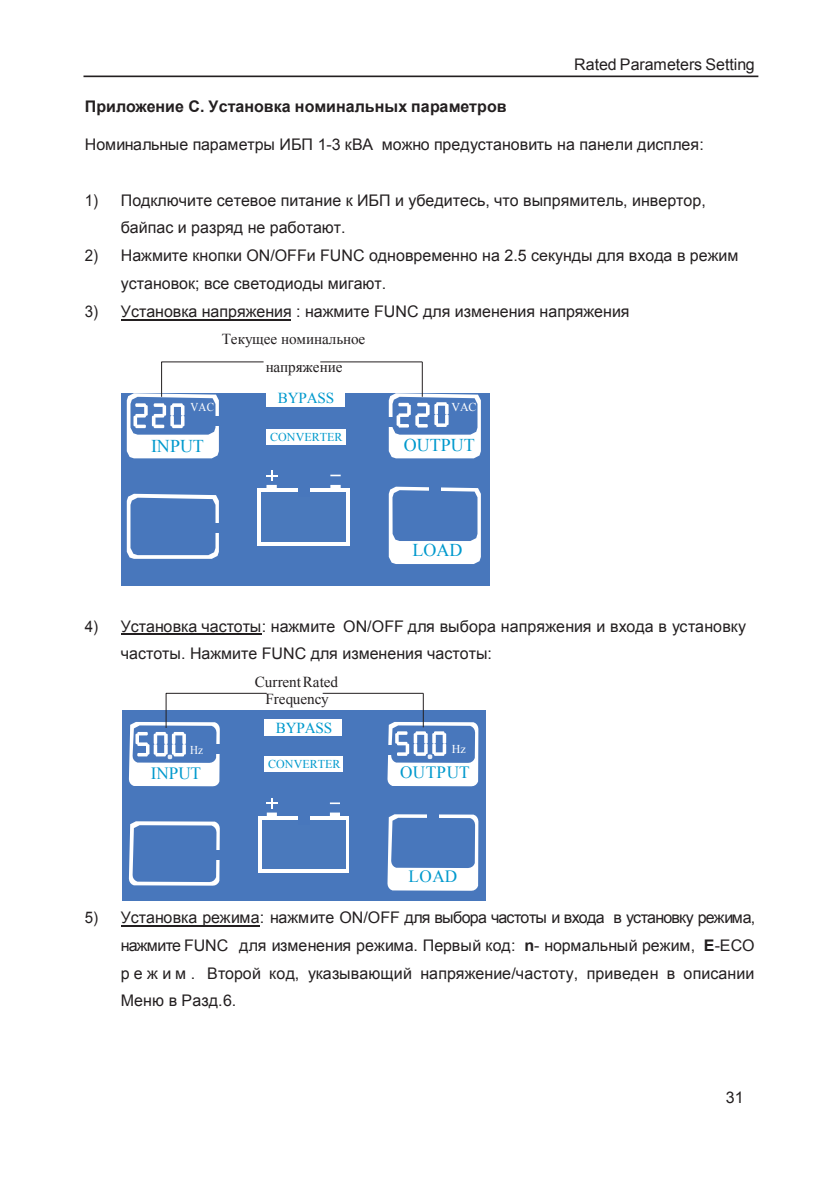
<style>
.page{position:relative;width:840px;height:1192px;background:#fff}
.page>*{position:absolute;margin:0;border:0;box-sizing:border-box;transform-origin:0 0}
.t1{font:18px "Times New Roman";letter-spacing:-.005em;color:#0099cd}
.t2{font:17.2px "Times New Roman";letter-spacing:.01em;color:#0099cd}
.t3{font:16px/27.6px "Arial";color:#231f20;scale:.94 1}
.t4{font:16px "Arial";color:#231f20}
.t5{font:700 16px "Arial";letter-spacing:-.005em;color:#231f20}
.t6{font:15.2px/28px "Times New Roman";letter-spacing:-.005em;color:#231f20}
.t7{font:15.2px "Times New Roman";letter-spacing:-.01em;color:#0099cd}
.t8{font:12px "Times New Roman";letter-spacing:.005em;color:#0099cd}
.t9{font:12px "Times New Roman";letter-spacing:.005em;color:#fff;scale:.92 1}
.t10{font:12px "Times New Roman";letter-spacing:.005em;color:#fff}
.s1{font-weight:700}
</style>
<div class="page">
<div style="left:121px;top:393px;width:368px;height:192px;background:#4877bc"></div>
<svg style="left:389px;top:486px;width:92px;height:78px"></svg>
<svg style="left:127px;top:493px;width:92px;height:65px"></svg>
<div style="left:258px;top:488px;width:92px;height:58px;background:#fff"></div>
<div style="left:261px;top:493px;width:85px;height:49px;background:#4a79bc"></div>
<svg style="left:266px;top:470px;width:11px;height:11px"></svg>
<svg style="left:330px;top:474px;width:11px;height:2px"></svg>
<hr style="left:266px;top:485px;width:11px;height:4px;background:#fff">
<hr style="left:330px;top:485px;width:11px;height:4px;background:#fff">
<div style="left:429px;top:482px;width:12px;height:10px;background:#4877bc"></div>
<div style="left:298px;top:487px;width:12px;height:10px;background:#4877bc"></div>
<div style="left:212px;top:522px;width:11px;height:10px;background:#4877bc"></div>
<svg style="left:389px;top:393px;width:92px;height:65px"></svg>
<hr style="left:422px;top:362px;width:1px;height:35px;background:#231f20">
<svg style="left:127px;top:361px;width:137px;height:97px"></svg>
<hr style="left:320px;top:361px;width:102px;height:1px;background:#231f20">
<div style="left:122px;top:710px;width:363px;height:190px;background:#4877bc"></div>
<svg style="left:388px;top:721px;width:90px;height:65px"></svg>
<svg style="left:388px;top:814px;width:90px;height:76px"></svg>
<svg style="left:129px;top:821px;width:91px;height:64px"></svg>
<div style="left:258px;top:816px;width:91px;height:56px;background:#fff"></div>
<div style="left:262px;top:820px;width:84px;height:48px;background:#4a79bc"></div>
<svg style="left:266px;top:798px;width:11px;height:10px"></svg>
<svg style="left:330px;top:802px;width:10px;height:2px"></svg>
<div style="left:267px;top:812px;width:10px;height:5px;background:#fff"></div>
<div style="left:330px;top:812px;width:10px;height:5px;background:#fff"></div>
<div style="left:380px;top:745px;width:12px;height:9px;background:#4877bc"></div>
<div style="left:428px;top:809px;width:11px;height:10px;background:#4877bc"></div>
<div style="left:298px;top:814px;width:11px;height:10px;background:#4877bc"></div>
<div style="left:213px;top:849px;width:11px;height:10px;background:#4877bc"></div>
<svg style="left:129px;top:692px;width:138px;height:94px"></svg>
<hr style="left:323px;top:693px;width:100px;height:1px;background:#231f20">
<hr style="left:423px;top:693px;width:1px;height:34px;background:#231f20">
<div style="left:264px;top:756px;width:79px;height:15px;background:#fff"></div>
<hr style="left:121px;top:319px;width:170px;height:1px;background:#231f20">
<hr style="left:121px;top:633px;width:141px;height:1px;background:#231f20">
<hr style="left:121px;top:924px;width:139px;height:1px;background:#231f20">
<hr style="left:84px;top:75px;width:674px;height:2px;background:#231f20">
<div style="left:265px;top:719px;width:77px;height:17px;background:#fff"></div>
<div style="left:267px;top:389px;width:78px;height:17px;background:#fff"></div>
<div style="left:266px;top:429px;width:80px;height:16px;background:#fff"></div>
<p class="t4" style="left:574px;top:54px;width:182px">Rated Parameters Setting</p>
<p class="t5" style="left:85px;top:96px;width:423px">Приложение С. Установка номинальных параметров</p>
<p class="t4" style="left:85px;top:134px;width:621px">Номинальные параметры ИБП 1-3 кВА можно предустановить на панели дисплея:</p>
<p class="t3" style="left:121px;top:186px;width:624px;text-indent:-36px">1) Подключите сетевое питание к ИБП и убедитесь, что выпрямитель, инвертор, байпас и разряд не работают.</p>
<p class="t3" style="left:121px;top:242px;width:659px;text-indent:-36px">2) Нажмите кнопки ON/OFFи FUNC одновременно на 2.5 секунды для входа в режим установок; все светодиоды мигают.</p>
<p class="t3" style="left:85px;top:297px;width:581px">3) Установка напряжения : нажмите FUNC для изменения напряжения</p>
<p class="t6" style="left:266px;top:324px;width:101px;text-indent:-44px">Текущее номинальное напряжение</p>
<p class="t9" style="left:190px;top:399px;width:27px">VAC</p>
<p class="t1" style="left:151px;top:433px;width:54px">INPUT</p>
<p class="t7" style="left:278px;top:388px;width:58px">BYPASS</p>
<p class="t8" style="left:270px;top:428px;width:74px">CONVERTER</p>
<p class="t10" style="left:451px;top:398px;width:27px">VAC</p>
<p class="t1" style="left:404px;top:432px;width:72px">OUTPUT</p>
<p class="t1" style="left:413px;top:538px;width:51px">LOAD</p>
<p class="t3" style="left:121px;top:612px;width:667px;text-indent:-36px">4) Установка частоты: нажмите ON/OFF для выбора напряжения и входа в установку частоты. Нажмите FUNC для изменения частоты:</p>
<p class="t6" style="left:255px;top:672px;width:85px;line-height:17.6px;text-align:center">Current Rated<br>Frequency</p>
<p class="t9" style="left:190px;top:741px;width:16px">Hz</p>
<p class="t10" style="left:452px;top:740px;width:16px">Hz</p>
<p class="t2" style="left:151px;top:761px;width:52px">INPUT</p>
<p class="t2" style="left:400px;top:760px;width:71px">OUTPUT</p>
<p class="t7" style="left:276px;top:717px;width:58px">BYPASS</p>
<p class="t8" style="left:268px;top:755px;width:74px">CONVERTER</p>
<p class="t2" style="left:409px;top:864px;width:50px">LOAD</p>
<p class="t3" style="left:121px;top:903px;width:676px;text-align:justify;text-indent:-36px">5) Установка режима: нажмите ON/OFF для выбора частоты и входа в установку режима, нажмите FUNC для изменения режима. Первый код: <span class="s1">n</span>- нормальный режим, <span class="s1">E</span>-ECO р е ж и м . Второй код, указывающий напряжение/частоту, приведен в описании Меню в Разд.6.</p>
<p class="t4" style="left:726px;top:1086px;width:19px">31</p>
</div>
